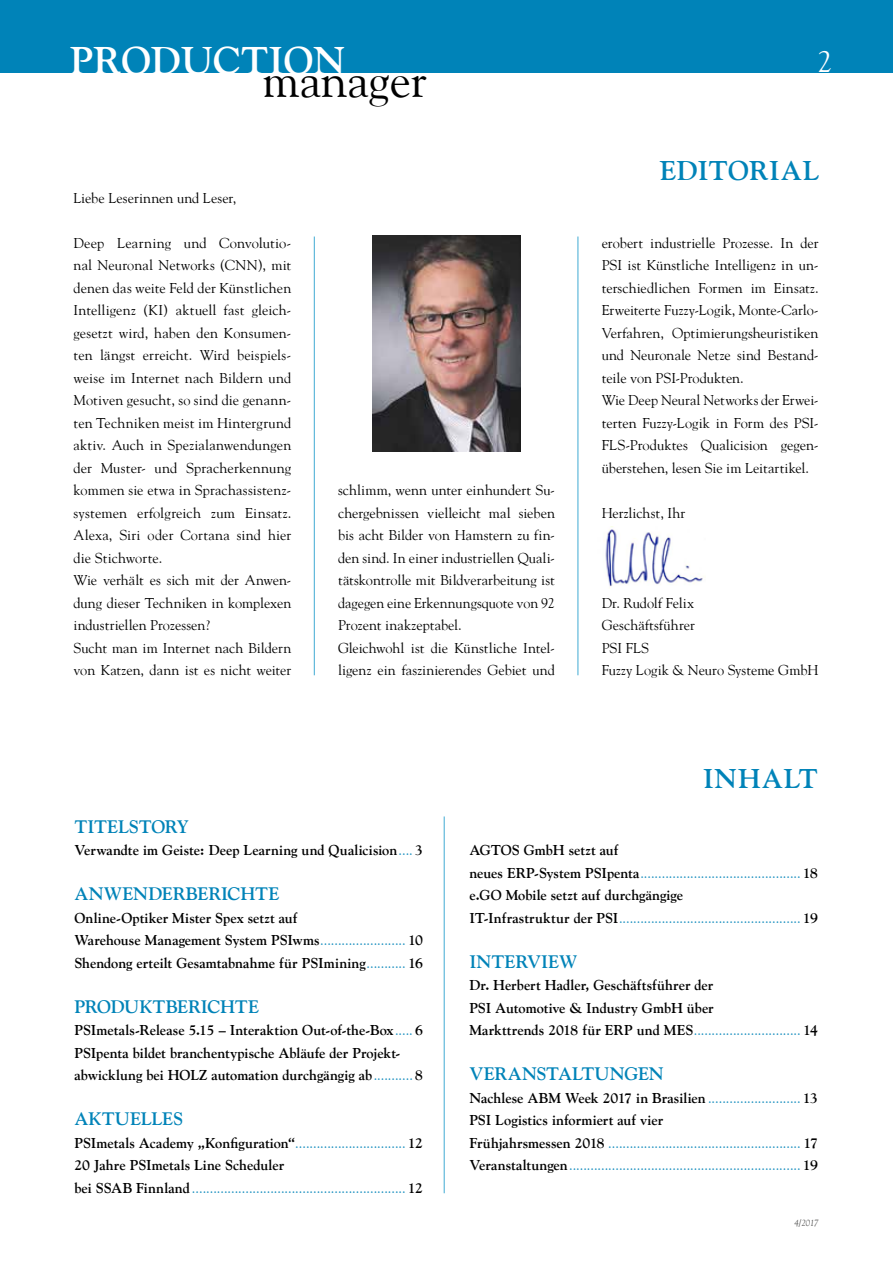
<style>
.page{position:relative;width:893px;height:1263px;background:#fff}
.page>*{position:absolute;margin:0;border:0;box-sizing:border-box;transform-origin:0 0}
.t1{font:47.7px "Goudy";color:#000}
.t2{font:700 38.4px "Goudy";color:#fff}
.t3{font:30px "Goudy";color:#fff}
.t4{font:700 27px "Goudy";letter-spacing:.04em;color:#0083b8}
.t5{font:700 18px "Goudy";letter-spacing:.01em;color:#0083b8}
.t6{font:700 18px "Goudy";letter-spacing:-.01em;color:#0083b8}
.t7{font:14.25px/22.5px "Goudy";letter-spacing:.005em;color:#000}
.t8{font:700 14.25px/22.5px "Goudy";color:#000}
.t9{font:14.25px/22.5px "Goudy";color:#0083b8}
.t10{font:italic 9px "Goudy";color:#565655}
.s1{font-weight:400;color:#0083b8}
.s2{font-weight:700;color:#000}
</style>
<div class="page">
<div style="left:0;top:0;width:893px;height:72px;background:#0083b8"></div>
<hr style="left:444px;top:816px;width:1px;height:377px;background:#40aad3">
<hr style="left:314px;top:236px;width:1px;height:439px;background:#40aad3">
<hr style="left:578px;top:236px;width:1px;height:439px;background:#40aad3">
<img style="left:372px;top:236px;width:149px;height:215px">
<img style="left:605px;top:529px;width:98px;height:59px">
<h2 class="t2" style="left:70px;top:37px;width:277px">production</h2>
<h1 class="t1" style="left:263px;top:51px;width:166px">manager</h1>
<p class="t7" style="left:73px;top:186px;width:164px">Liebe Leserinnen und Leser,</p>
<p class="t7" style="left:74px;top:231px;width:219px">Deep Learning und Convolutio&shy;nal Neuronal Networks (CNN), mit denen das weite Feld der Künstlichen Intelligenz (KI) aktuell fast gleich&shy;gesetzt wird, haben den Konsumen&shy;ten längst erreicht. Wird beispiels&shy;weise im Internet nach Bildern und Motiven gesucht, so sind die genann&shy;ten Techniken meist im Hintergrund aktiv. Auch in Spezialanwendungen der Muster- und Spracherkennung kommen sie etwa in Sprachassistenz&shy;systemen erfolgreich zum Einsatz.<br>Alexa, Siri oder Cortana sind hier die Stichworte.<br>Wie verhält es sich mit der Anwen&shy;dung dieser Techniken in komplexen industriellen Prozessen?<br>Sucht man im Internet nach Bildern von Katzen, dann ist es nicht weiter</p>
<p class="t7" style="left:338px;top:479px;width:218px">schlimm, wenn unter einhundert Su&shy;chergebnissen vielleicht mal sieben bis acht Bilder von Hamstern zu fin&shy;den sind. In einer industriellen Quali&shy;tätskontrolle mit Bildverarbeitung ist dagegen eine Erkennungsquote von 92<br>Prozent inakzeptabel.<br>Gleichwohl ist die Künstliche Intel&shy;ligenz ein faszinierendes Gebiet und</p>
<h3 class="t3" style="left:817px;top:43px;width:16px">2</h3>
<h3 class="t4" style="left:660px;top:154px;width:88px">Editorial</h3>
<p class="t7" style="left:602px;top:231px;width:218px">erobert industrielle Prozesse. In der PSI ist Künstliche Intelligenz in un&shy;terschiedlichen Formen im Einsatz.<br>Erweiterte Fuzzy-Logik, Monte-Carlo-Verfahren, Optimierungsheuristiken und Neuronale Netze sind Bestand&shy;teile von PSI-Produkten.<br>Wie Deep Neural Networks der Erwei&shy;terten Fuzzy-Logik in Form des PSI-FLS-Produktes Qualicision gegen&shy;überstehen, lesen Sie im Leitartikel.</p>
<p class="t7" style="left:602px;top:501px;width:85px">Herzlichst, Ihr</p>
<p class="t7" style="left:602px;top:591px;width:218px">Dr. Rudolf Felix<br>Geschäftsführer<br>PSI FLS<br>Fuzzy Logik &amp; Neuro Systeme GmbH</p>
<h3 class="t4" style="left:703px;top:762px;width:116px">inhalt</h3>
<p class="t5" style="left:74px;top:815px;width:116px">titelstory</p>
<p class="t8" style="left:74px;top:839px;width:350px">Verwandte im Geiste: Deep Learning und Qualicision<span class="s1">....</span> 3</p>
<p class="t5" style="left:74px;top:883px;width:87px">Anwenderberi</p>
<p class="t5" style="left:228px;top:883px;width:50px">chte</p>
<p class="t8" style="left:74px;top:906px;width:350px">Online-Optiker Mister Spex setzt auf<br>Warehouse Management System PSIwms<span class="s1">........................</span> 10<br>Shendong erteilt Gesamtabnahme für PSImining<span class="s1">...........</span> 16</p>
<p class="t5" style="left:74px;top:995px;width:14px">produ</p>
<p class="t5" style="left:139px;top:995px;width:38px">ktberi</p>
<p class="t5" style="left:207px;top:995px;width:53px">chtE</p>
<p class="t8" style="left:74px;top:1019px;width:350px">PSImetals-Release 5.15 – Interaktion Out-of-the-Box<span class="s1">.....</span> 6<br>PSIpenta bildet branchentypische Abläufe der Projekt&shy;abwicklung bei HOLZ automation durchgängig ab<span class="s1">...........</span> 8</p>
<p class="t5" style="left:74px;top:1108px;width:53px">aktuelles</p>
<p class="t9" style="left:74px;top:1131px;width:350px"><span class="s2">PSImetals Academy „Konfiguration“</span>...............................<span class="s2">12<br>20 Jahre PSImetals Line Scheduler<br>bei SSAB Finnland</span> ............................................................<span class="s2">12</span></p>
<p class="t8" style="left:469px;top:839px;width:350px">AGTOS GmbH setzt auf<br>neues ERP-System PSIpenta<span class="s1">.............................................</span> 18 e.GO Mobile setzt auf durchgängige<br>IT-Infrastruktur der PSI<span class="s1">...................................................</span> 19</p>
<p class="t5" style="left:469px;top:950px;width:49px">Interview</p>
<p class="t8" style="left:469px;top:974px;width:350px">Dr. Herbert Hadler, Geschäftsführer der<br>PSI Automotive &amp; Industry GmbH über<br>Markttrends 2018 für ERP und MES<span class="s1">..............................</span> 14</p>
<p class="t5" style="left:469px;top:1063px;width:14px">vera</p>
<p class="t6" style="left:522px;top:1063px;width:143px">nstaltungen</p>
<p class="t9" style="left:469px;top:1086px;width:350px"><span class="s2">Nachlese ABM Week 2017 in Brasilien</span> ..........................<span class="s2">13<br>PSI Logistics informiert auf vier<br>Frühjahrsmessen 2018</span> ...................................................... <span class="s2">17<br>Veranstaltungen</span>................................................................. <span class="s2">19</span></p>
<p class="t10" style="left:795px;top:1218px;width:25px">4/2017</p>
</div>
